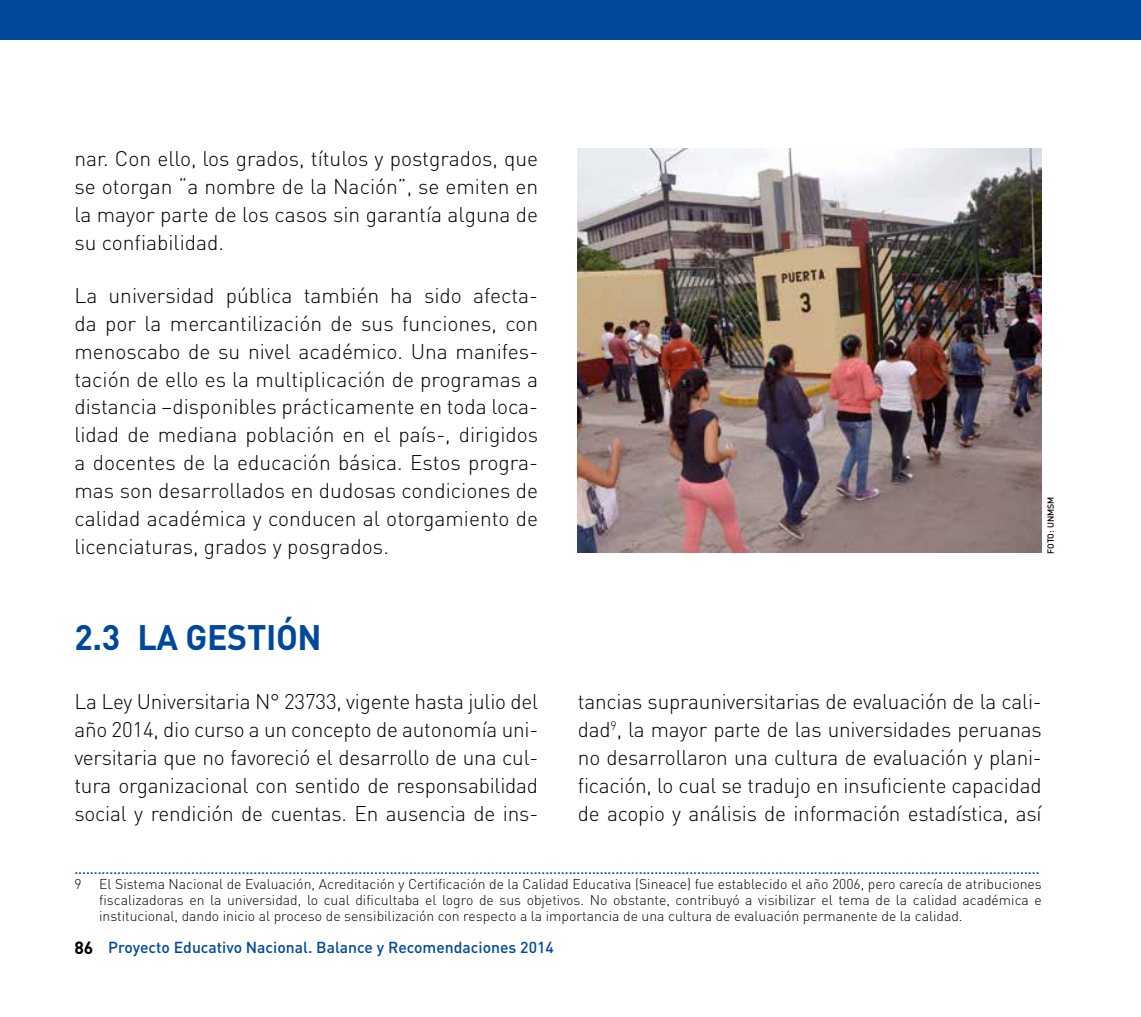
<style>
.page{position:relative;width:1141px;height:1017px;background:#fff}
.page>*{position:absolute;margin:0;border:0;box-sizing:border-box;transform-origin:0 0}
.t1{font:700 35px "DIN";letter-spacing:-.01em;color:#00489a}
.t2{font:300 21px/28px "DIN";letter-spacing:-.01em;color:#000;text-align:justify}
.t3{font:500 15.75px "DIN";color:#00489a}
.t4{font:300 14px/15.8px "DIN";color:#000;text-align:justify}
.t5{font:500 14px "DIN";color:#00489a}
.t6{font:500 8.75px "DIN";color:#000}
.s1{font-weight:700;font-size:17.5px;color:#000}
</style>
<div class="page">
<div style="left:0;top:0;width:1141px;height:40px;background:#00489a"></div>
<img style="left:578px;top:149px;width:464px;height:403px">
<p class="t2" style="left:74px;top:144px;width:465px">nar. Con ello, los grados, títulos y postgrados, que se otorgan “a nombre de la Nación”, se emiten en la mayor parte de los casos sin garantía alguna de su confiabilidad.</p>
<p class="t2" style="left:74px;top:281px;width:465px">La universidad pública también ha sido afecta&shy;da por la mercantilización de sus funciones, con menoscabo de su nivel académico. Una manifes&shy;tación de ello es la multiplicación de programas a distancia –disponibles prácticamente en toda loca&shy;lidad de mediana población en el país-, dirigidos a docentes de la educación básica. Estos progra&shy;mas son desarrollados en dudosas condiciones de calidad académica y conducen al otorgamiento de licenciaturas, grados y posgrados.</p>
<h1 class="t1" style="left:74px;top:615px;width:249px">2.3 LA GESTIÓN</h1>
<p class="t6" style="left:1045px;top:554px;width:59px;rotate:-90deg">FOTO: UNMSM</p>
<p class="t2" style="left:74px;top:687px;width:465px">La Ley Universitaria N° 23733, vigente hasta julio del año 2014, dio curso a un concepto de autonomía uni&shy;versitaria que no favoreció el desarrollo de una cul&shy;tura organizacional con sentido de responsabilidad social y rendición de cuentas. En ausencia de ins-</p>
<p class="t2" style="left:578px;top:687px;width:465px">tancias suprauniversitarias de evaluación de la cali&shy;dad<sup>9</sup>, la mayor parte de las universidades peruanas no desarrollaron una cultura de evaluación y plani&shy;ficación, lo cual se tradujo en insuficiente capacidad de acopio y análisis de información estadística, así</p>
<p class="t5" style="left:74px;top:859px;width:967px">........................................................................................................................................................................................................................................................</p>
<p class="t4" style="left:74px;top:876px;width:9px">9</p>
<p class="t4" style="left:99px;top:876px;width:944px">El Sistema Nacional de Evaluación, Acreditación y Certificación de la Calidad Educativa (Sineace) fue establecido el año 2006, pero carecía de atribuciones fiscalizadoras en la universidad, lo cual dificultaba el logro de sus objetivos. No obstante, contribuyó a visibilizar el tema de la calidad académica e institucional, dando inicio al proceso de sensibilización con respecto a la importancia de una cultura de evaluación permanente de la calidad.</p>
<p class="t3" style="left:74px;top:937px;width:481px"><span class="s1">86</span> Proyecto Educativo Nacional. Balance y Recomendaciones 2014</p>
</div>
